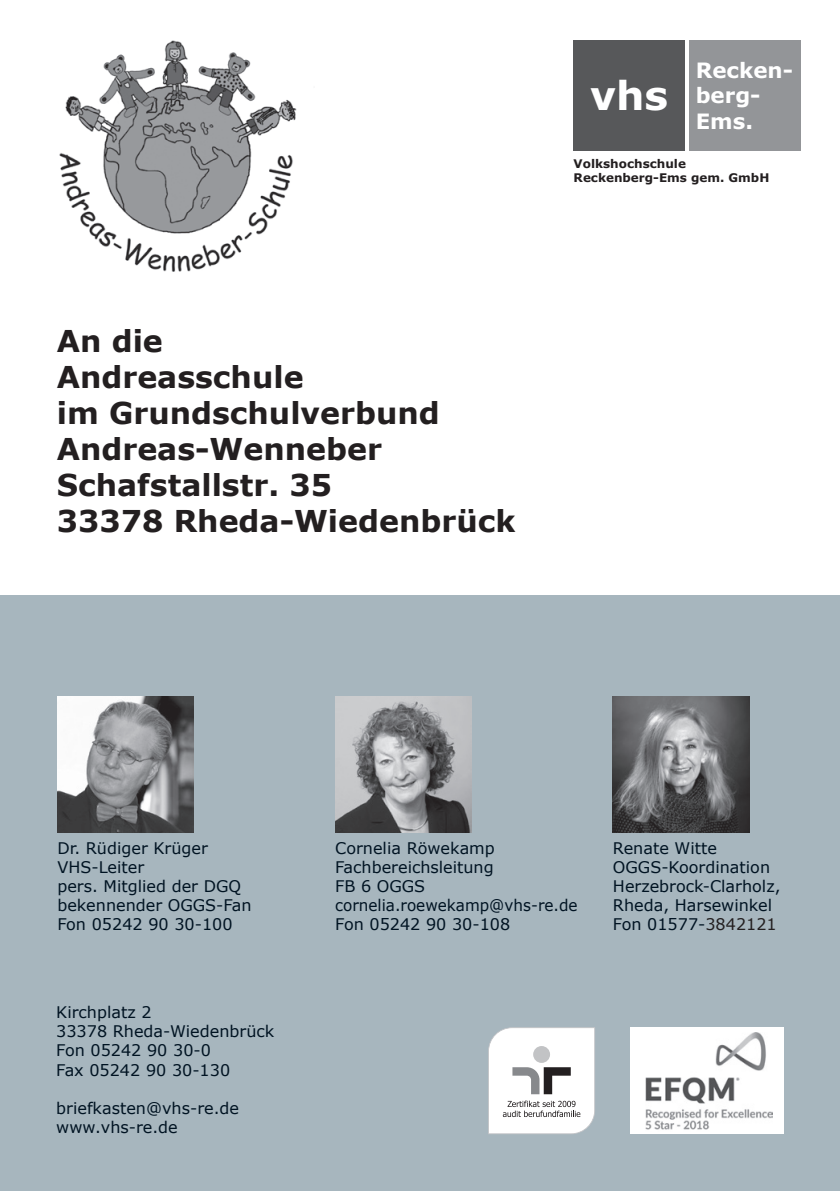
<style>
.page{position:relative;width:840px;height:1191px;background:#fff}
.page>*{position:absolute;margin:0;border:0;box-sizing:border-box;transform-origin:0 0}
.t1{font:700 39.8px "Verdana";color:#fff}
.t2{font:700 30px/36px "Verdana";color:#231f20}
.t3{font:700 21.2px/25.4px "Verdana";color:#fff}
.t4{font:16px/19.2px "Verdana";color:#001322}
.t5{font:700 12px/14.4px "Verdana";color:#231f20}
.s1{color:#231f20}
</style>
<div class="page">
<div style="left:0;top:595px;width:839px;height:596px;background:#a7b6be"></div>
<div style="left:573px;top:40px;width:111px;height:111px;background:#57585a"></div>
<div style="left:688px;top:40px;width:111px;height:111px;background:#939598"></div>
<svg style="left:488px;top:1027px;width:106px;height:107px;background:#e9e9ea"></svg>
<div style="left:630px;top:1027px;width:153px;height:107px;background:#fff"></div>
<img style="left:645px;top:1032px;width:126px;height:98px">
<img style="left:612px;top:696px;width:136px;height:136px">
<img style="left:57px;top:696px;width:136px;height:136px">
<img style="left:59px;top:40px;width:238px;height:232px">
<img style="left:335px;top:696px;width:136px;height:136px">
<h2 class="t2" style="left:57px;top:322px;width:460px">An die<br>Andreasschule<br>im Grundschulverbund<br>Andreas-Wenneber<br>Schafstallstr. 35<br>33378 Rheda-Wiedenbrück</h2>
<h3 class="t3" style="left:695px;top:57px;width:99px">Recken&shy;berg-<br>Ems.</h3>
<p class="t5" style="left:573px;top:156px;width:197px">Volkshochschule<br>Reckenberg-Ems gem. GmbH</p>
<h1 class="t1" style="left:590px;top:68px;width:80px">vhs</h1>
<p class="t4" style="left:57px;top:838px;width:195px">Dr. Rüdiger Krüger<br>VHS-Leiter<br>pers. Mitglied der DGQ bekennender OGGS-Fan<br>Fon 05242 90 30-100</p>
<p class="t4" style="left:56px;top:1002px;width:219px">Kirchplatz 2<br>33378 Rheda-Wiedenbrück<br>Fon 05242 90 30-0<br>Fax 05242 90 30-130</p>
<p class="t4" style="left:56px;top:1098px;width:184px">briefkasten@vhs-re.de www.vhs-re.de</p>
<p class="t4" style="left:335px;top:838px;width:244px">Cornelia Röwekamp<br>Fachbereichsleitung<br>FB 6 OGGS cornelia.roewekamp@vhs-re.de<br>Fon 05242 90 30-108</p>
<p class="t4" style="left:612px;top:838px;width:169px">Renate Witte<br>OGGS-Koordination<br>Herzebrock-Clarholz,<br>Rheda, Harsewinkel<br>Fon 01577-<span class="s1">3842121</span></p>
</div>
